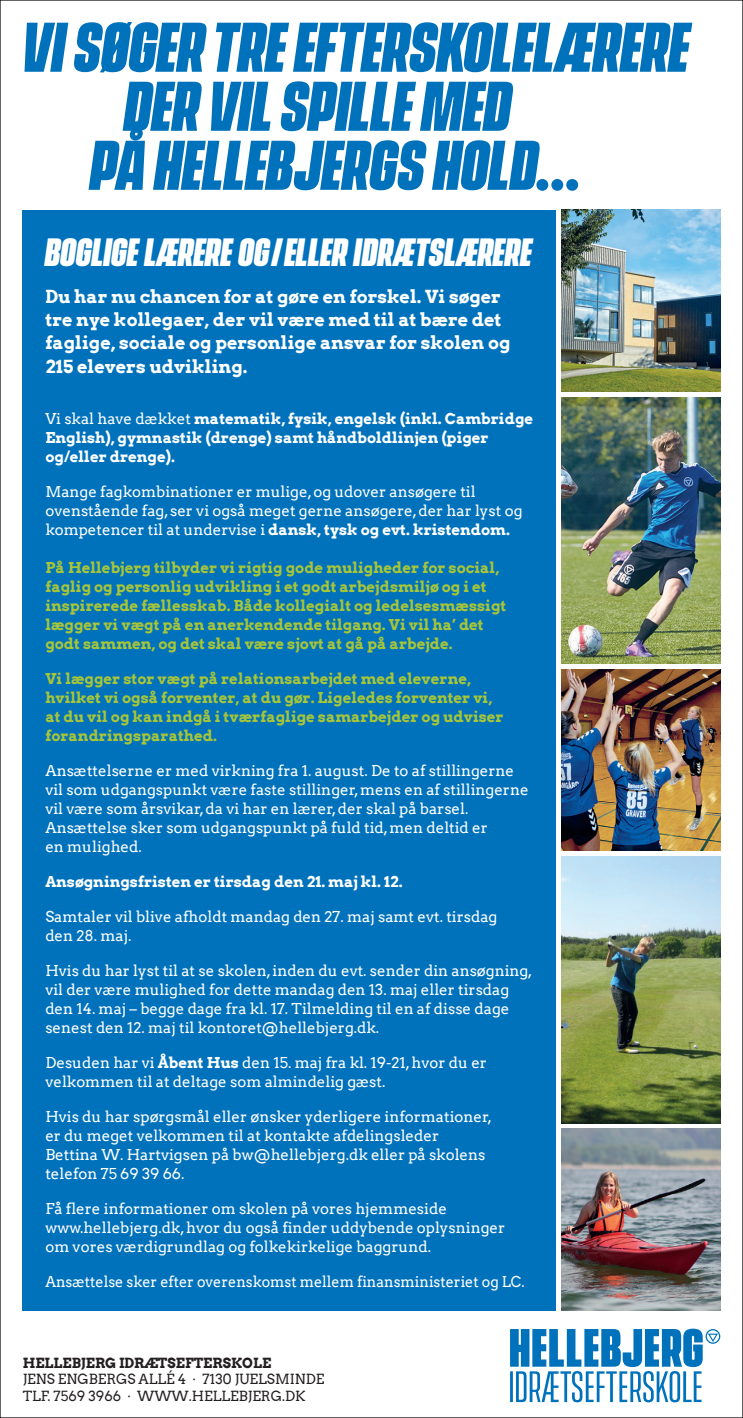
<style>
.page{position:relative;width:743px;height:1418px;background:#fff}
.page>*{position:absolute;margin:0;border:0;box-sizing:border-box;transform-origin:0 0}
.t1{font:italic 800 64px "Vanguard CF";color:#0072bc}
.t2{font:italic 800 36px "Vanguard CF";color:#fff}
.t3{font:700 18px/23.2px "Arvo";color:#fff}
.t4{font:15px/19px "Arvo";color:#fff}
.t5{font:700 15px/19px "Arvo";color:#a6c539}
.t6{font:700 15px/19px "Arvo";color:#fff}
.t7{font:15px "Arvo";color:#fff;scale:.95 1}
.t8{font:14px "Arvo";color:#231f20}
.t9{font:700 14px "Arvo";color:#231f20}
.s1{font-weight:400}
.s2{font-weight:700}
</style>
<div class="page">
<div style="left:23px;top:210px;width:533px;height:1100px;background:#0072bc"></div>
<img style="left:561px;top:669px;width:159px;height:181px">
<img style="left:561px;top:1128px;width:159px;height:182px">
<img style="left:561px;top:210px;width:159px;height:181px">
<img style="left:561px;top:397px;width:159px;height:266px">
<img style="left:561px;top:856px;width:159px;height:267px">
<svg style="left:510px;top:1328px;width:210px;height:74px"></svg>
<p class="t1" style="left:23px;top:10px;width:669px">VI SØGER TRE EFTERSKOLELÆRERE</p>
<p class="t1" style="left:125px;top:69px;width:389px">DER VIL SPILLE MED</p>
<p class="t1" style="left:91px;top:128px;width:493px">PÅ HELLEBJERGS HOLD...</p>
<p class="t2" style="left:45px;top:231px;width:488px">BOGLIGE LÆRERE OG / ELLER IDRÆTSLÆRERE</p>
<p class="t3" style="left:45px;top:285px;width:457px">Du har nu chancen for at gøre en forskel. Vi søger</p>
<p class="t3" style="left:45px;top:308px;width:466px">tre nye kollegaer, der vil være med til at bære det faglige, sociale og personlige ansvar for skolen og<br>215 elevers udvikling.</p>
<p class="t6" style="left:45px;top:408px;width:489px"><span class="s1">Vi skal have dækket</span> matematik, fysik, engelsk (inkl. Cambridge<br>English), gymnastik (drenge) samt håndboldlinjen (piger</p>
<p class="t6" style="left:45px;top:446px;width:131px">og/eller drenge).</p>
<p class="t4" style="left:45px;top:482px;width:432px">Mange fagkombinationer er mulige, og udover ansøgere til</p>
<p class="t4" style="left:45px;top:501px;width:478px">ovenstående fag, ser vi også meget gerne ansøgere, der har lyst og kompetencer til at undervise i <span class="s2">dansk, tysk og evt. kristendom.</span></p>
<p class="t5" style="left:45px;top:557px;width:455px">På Hellebjerg tilbyder vi rigtig gode muligheder for social, faglig og personlig udvikling i et godt arbejdsmiljø og i et</p>
<p class="t5" style="left:45px;top:595px;width:462px">inspirerede fællesskab. Både kollegialt og ledelsesmæssigt lægger vi vægt på en anerkendende tilgang. Vi vil ha’ det</p>
<p class="t5" style="left:45px;top:633px;width:409px">godt sammen, og det skal være sjovt at gå på arbejde.</p>
<p class="t5" style="left:45px;top:668px;width:427px">Vi lægger stor vægt på relationsarbejdet med eleverne,</p>
<p class="t5" style="left:45px;top:687px;width:448px">hvilket vi også forventer, at du gør. Ligeledes forventer vi,</p>
<p class="t5" style="left:45px;top:706px;width:460px">at du vil og kan indgå i tværfaglige samarbejder og udviser forandringsparathed.</p>
<p class="t4" style="left:45px;top:761px;width:470px">Ansættelserne er med virkning fra 1. august. De to af stillingerne</p>
<p class="t4" style="left:45px;top:780px;width:485px">vil som udgangspunkt være faste stillinger, mens en af stillingerne vil være som årsvikar, da vi har en lærer, der skal på barsel.</p>
<p class="t4" style="left:45px;top:818px;width:444px">Ansættelse sker som udgangspunkt på fuld tid, men deltid er</p>
<p class="t4" style="left:45px;top:837px;width:98px">en mulighed.</p>
<p class="t6" style="left:45px;top:871px;width:359px">Ansøgningsfristen er tirsdag den 21. maj kl. 12.</p>
<p class="t4" style="left:45px;top:907px;width:453px">Samtaler vil blive afholdt mandag den 27. maj samt evt. tirsdag</p>
<p class="t4" style="left:45px;top:926px;width:88px">den 28. maj.</p>
<p class="t4" style="left:45px;top:961px;width:488px">Hvis du har lyst til at se skolen, inden du evt. sender din ansøgning, vil der være mulighed for dette mandag den 13. maj eller tirsdag den 14. maj – begge dage fra kl. 17. Tilmelding til en af disse dage senest den 12. maj til kontoret@hellebjerg.dk.</p>
<p class="t4" style="left:45px;top:1053px;width:443px">Desuden har vi <span class="s2">Åbent Hus</span> den 15. maj fra kl. 19-21, hvor du er</p>
<p class="t4" style="left:45px;top:1072px;width:341px">velkommen til at deltage som almindelig gæst.</p>
<p class="t4" style="left:45px;top:1107px;width:448px">Hvis du har spørgsmål eller ønsker yderligere informationer,</p>
<p class="t4" style="left:45px;top:1126px;width:395px">er du meget velkommen til at kontakte afdelingsleder</p>
<p class="t4" style="left:45px;top:1145px;width:441px">Bettina W. Hartvigsen på bw@hellebjerg.dk eller på skolens</p>
<p class="t4" style="left:45px;top:1164px;width:141px">telefon 75 69 39 66.</p>
<p class="t4" style="left:45px;top:1199px;width:403px">Få flere informationer om skolen på vores hjemmeside</p>
<p class="t4" style="left:45px;top:1218px;width:461px">www.hellebjerg.dk, hvor du også finder uddybende oplysninger</p>
<p class="t4" style="left:45px;top:1237px;width:387px">om vores værdigrundlag og folkekirkelige baggrund.</p>
<p class="t7" style="left:45px;top:1272px;width:506px">Ansættelse sker efter overenskomst mellem finansministeriet og LC.</p>
<p class="t9" style="left:23px;top:1353px;width:250px">HELLEBJERG IDRÆTSEFTERSKOLE</p>
<p class="t8" style="left:23px;top:1370px;width:303px">JENS ENGBERGS ALLÉ 4 · 7130 JUELSMINDE</p>
<p class="t8" style="left:23px;top:1387px;width:284px">TLF. 7569 3966 · WWW.HELLEBJERG.DK</p>
</div>
